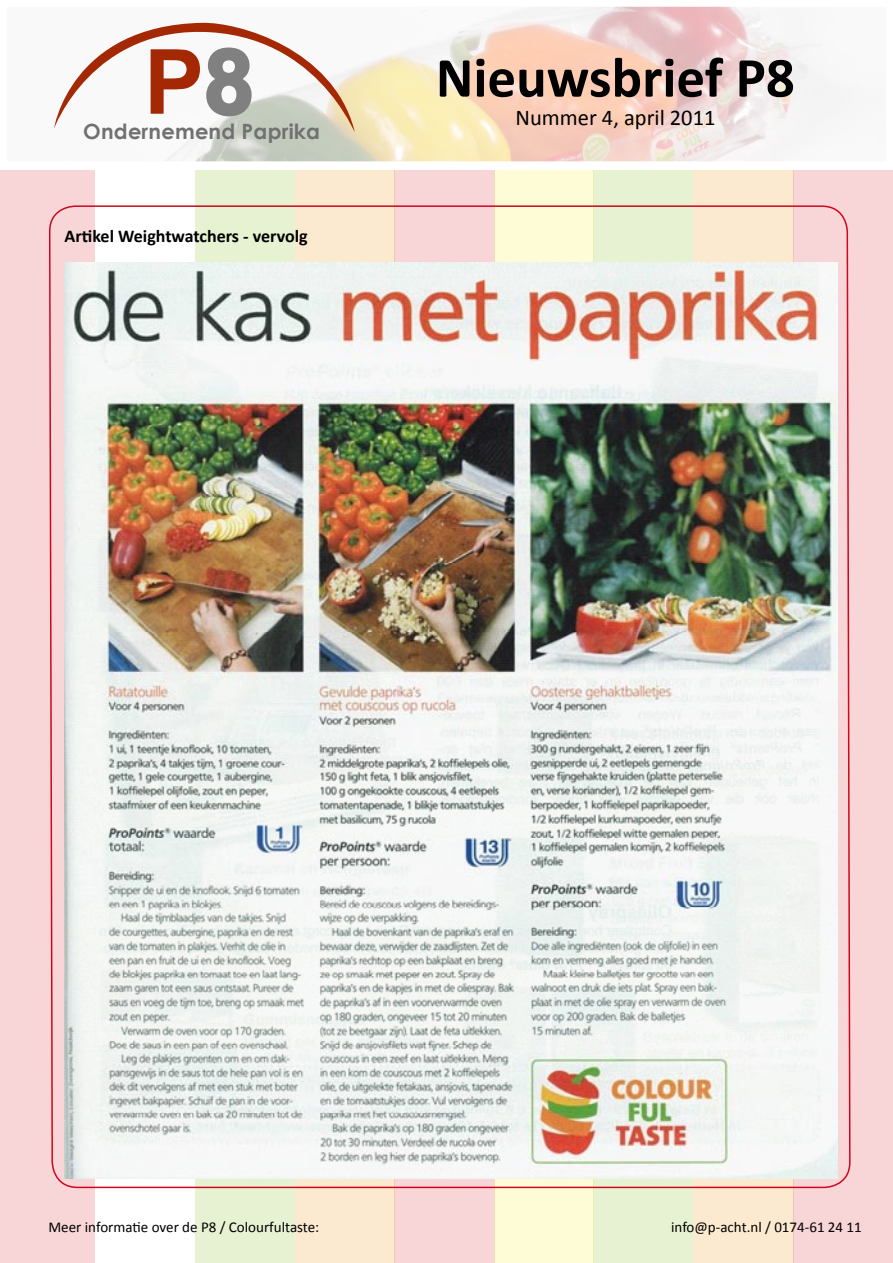
<style>
.page{position:relative;width:893px;height:1263px;background:#fff}
.page>*{position:absolute;margin:0;border:0;box-sizing:border-box;transform-origin:0 0}
.t1{font:700 90px "Arial";color:#a42804}
.t2{font:700 57px "Calibri";color:#000}
.t3{font:22.5px "Calibri";color:#000}
.t4{font:700 21px "Century Gothic";letter-spacing:.01em;color:#717171}
.t5{font:700 18px "Calibri";color:#000}
.t6{font:15px "Calibri";color:#000}
.s1{color:#808080}
</style>
<div class="page">
<div style="left:0;top:170px;width:95px;height:1093px;background:#f8d5d6"></div>
<div style="left:394px;top:170px;width:101px;height:1093px;background:#f8d5d6"></div>
<div style="left:295px;top:170px;width:99px;height:1093px;background:#fbead0"></div>
<div style="left:195px;top:170px;width:100px;height:1093px;background:#e6f2d2"></div>
<div style="left:494px;top:170px;width:100px;height:1093px;background:#fdfcd6"></div>
<div style="left:593px;top:170px;width:100px;height:1093px;background:#e6f2d2"></div>
<div style="left:693px;top:170px;width:100px;height:1093px;background:#fbead0"></div>
<div style="left:794px;top:170px;width:99px;height:1093px;background:#f8d5d6"></div>
<img style="left:165px;top:7px;width:681px;height:154px">
<svg style="left:54px;top:22px;width:306px;height:130px"></svg>
<img style="left:49px;top:205px;width:802px;height:1058px">
<h1 class="t1" style="left:144px;top:22px;width:112px">P<span class="s1">8</span></h1>
<h3 class="t4" style="left:83px;top:115px;width:238px">Ondernemend Paprika</h3>
<p class="t5" style="left:65px;top:225px;width:245px">Artikel Weightwatchers - vervolg</p>
<h2 class="t2" style="left:436px;top:41px;width:360px">Nieuwsbrief P8</h2>
<h3 class="t3" style="left:515px;top:103px;width:202px">Nummer 4, april 2011</h3>
<p class="t6" style="left:48px;top:1217px;width:272px">Meer informatie over de P8 / Colourfultaste:</p>
<p class="t6" style="left:671px;top:1217px;width:192px">info@p-acht.nl / 0174-61 24 11</p>
</div>
